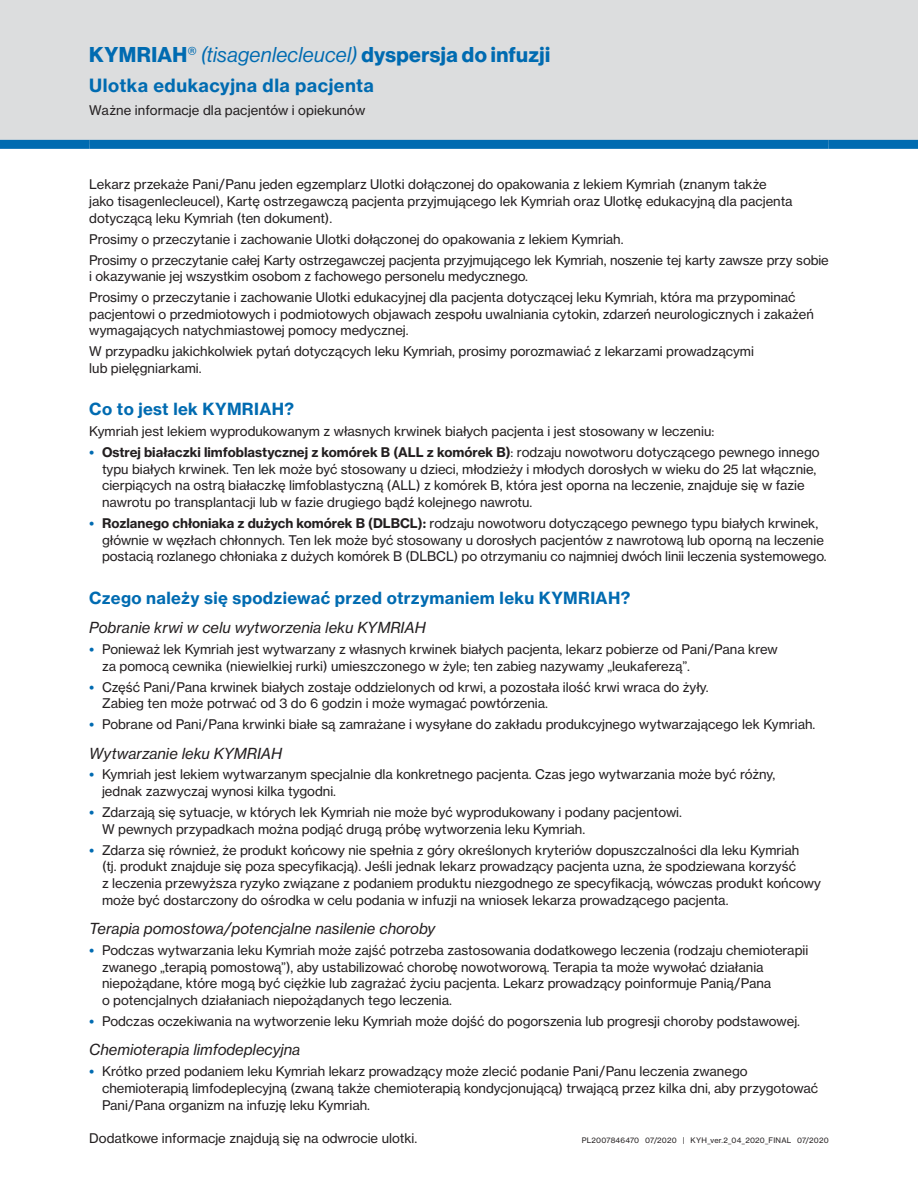
<style>
.page{position:relative;width:918px;height:1188px;background:#fff}
.page>*{position:absolute;margin:0;border:0;box-sizing:border-box;transform-origin:0 0}
.t1{font:700 21px "Volta Modern Display 75";letter-spacing:.02em;color:#006bb1}
.t2{font:700 18px "Volta Modern Text 75";letter-spacing:.025em;color:#006bb1}
.t3{font:700 16.5px "Volta Modern Text 75";letter-spacing:.02em;color:#006bb1}
.t4{font:italic 15px "Volta Modern Text 56";color:#231f20}
.t5{font:13.2px/16.6px "Volta Modern Text 55 Roman";color:#231f20}
.t6{font:700 13.2px "Volta Modern Text 75";color:#231f20}
.t7{font:7.5px "Volta Modern Text 55 Roman";letter-spacing:.02em;color:#231f20}
.s1{font-family:"Volta Modern Display 55 Roman";font-weight:400;font-size:16.8px}
.s2{font-family:"Volta Modern Display 56";font-weight:400;font-style:italic}
.s3{color:#006bb1}
.s4{font-family:"Volta Modern Text 55 Roman";font-weight:400}
.s5{font-family:"Volta Modern Text 75";font-weight:700;color:#006bb1}
.s6{font-family:"Volta Modern Text 75";font-weight:700}
</style>
<div class="page">
<div style="left:0;top:0;width:918px;height:140px;background:#dcddde"></div>
<div style="left:0;top:140px;width:89px;height:9px;background:#006bb1"></div>
<div style="left:89px;top:140px;width:740px;height:9px;background:#006bb1"></div>
<div style="left:829px;top:140px;width:89px;height:9px;background:#006bb1"></div>
<h1 class="t1" style="left:89px;top:47px;width:462px">KYMRIAH<span class="s1">®</span> <span class="s2">(tisagenlecleucel)</span> dyspersja do infuzji</h1>
<h2 class="t2" style="left:89px;top:77px;width:286px">Ulotka edukacyjna dla pacjenta</h2>
<p class="t5" style="left:89px;top:102px;width:277px">Ważne informacje dla pacjentów i opiekunów</p>
<p class="t5" style="left:89px;top:177px;width:705px">Lekarz przekaże Pani / Panu jeden egzemplarz Ulotki dołączonej do opakowania z lekiem Kymriah (znanym także jako tisagenlecleucel), Kartę ostrzegawczą pacjenta przyjmującego lek Kymriah oraz Ulotkę edukacyjną dla pacjenta dotyczącą leku Kymriah (ten dokument).</p>
<p class="t5" style="left:89px;top:229px;width:741px;line-height:21px">Prosimy o przeczytanie i zachowanie Ulotki dołączonej do opakowania z lekiem Kymriah.<br>Prosimy o przeczytanie całej Karty ostrzegawczej pacjenta przyjmującego lek Kymriah, noszenie tej karty zawsze przy sobie</p>
<p class="t5" style="left:89px;top:267px;width:708px;line-height:21px">i okazywanie jej wszystkim osobom z fachowego personelu medycznego.<br>Prosimy o przeczytanie i zachowanie Ulotki edukacyjnej dla pacjenta dotyczącej leku Kymriah, która ma przypominać</p>
<p class="t5" style="left:89px;top:307px;width:726px">pacjentowi o przedmiotowych i podmiotowych objawach zespołu uwalniania cytokin, zdarzeń neurologicznych i zakażeń wymagających natychmiastowej pomocy medycznej.</p>
<p class="t5" style="left:89px;top:344px;width:666px">W przypadku jakichkolwiek pytań dotyczących leku Kymriah, prosimy porozmawiać z lekarzami prowadzącymi lub pielęgniarkami.</p>
<p class="t3" style="left:89px;top:402px;width:206px">Co to jest lek KYMRIAH?</p>
<p class="t5" style="left:89px;top:424px;width:627px">Kymriah jest lekiem wyprodukowanym z własnych krwinek białych pacjenta i jest stosowany w leczeniu:</p>
<p class="t6" style="left:89px;top:446px;width:732px"><span class="s3">•</span> Ostrej białaczki limfoblastycznej z komórek B (ALL z komórek B)<span class="s4">: rodzaju nowotworu dotyczącego pewnego innego</span></p>
<p class="t5" style="left:102px;top:462px;width:716px">typu białych krwinek. Ten lek może być stosowany u dzieci, młodzieży i młodych dorosłych w wieku do 25 lat włącznie, cierpiących na ostrą białaczkę limfoblastyczną (ALL) z komórek B, która jest oporna na leczenie, znajduje się w fazie nawrotu po transplantacji lub w fazie drugiego bądź kolejnego nawrotu.</p>
<p class="t5" style="left:102px;top:516px;width:726px;text-indent:-13px"><span class="s5">•</span> <span class="s6">Rozlanego chłoniaka z dużych komórek B (DLBCL):</span> rodzaju nowotworu dotyczącego pewnego typu białych krwinek, głównie w węzłach chłonnych. Ten lek może być stosowany u dorosłych pacjentów z nawrotową lub oporną na leczenie postacią rozlanego chłoniaka z dużych komórek B (DLBCL) po otrzymaniu co najmniej dwóch linii leczenia systemowego.</p>
<p class="t3" style="left:89px;top:590px;width:543px">Czego należy się spodziewać przed otrzymaniem leku KYMRIAH?</p>
<p class="t4" style="left:89px;top:621px;width:338px">Pobranie krwi w celu wytworzenia leku KYMRIAH</p>
<p class="t5" style="left:102px;top:642px;width:677px;text-indent:-13px"><span class="s5">•</span> Ponieważ lek Kymriah jest wytwarzany z własnych krwinek białych pacjenta, lekarz pobierze od Pani / Pana krew za pomocą cewnika (niewielkiej rurki) umieszczonego w żyle; ten zabieg nazywamy „leukaferezą”.</p>
<p class="t5" style="left:102px;top:679px;width:608px;text-indent:-13px"><span class="s5">•</span> Część Pani / Pana krwinek białych zostaje oddzielonych od krwi, a pozostała ilość krwi wraca do żyły.<br>Zabieg ten może potrwać od 3 do 6 godzin i może wymagać powtórzenia.</p>
<p class="t5" style="left:89px;top:717px;width:728px"><span class="s5">•</span> Pobrane od Pani / Pana krwinki białe są zamrażane i wysyłane do zakładu produkcyjnego wytwarzającego lek Kymriah.</p>
<p class="t4" style="left:89px;top:746px;width:195px">Wytwarzanie leku KYMRIAH</p>
<p class="t5" style="left:102px;top:767px;width:675px;text-indent:-13px"><span class="s5">•</span> Kymriah jest lekiem wytwarzanym specjalnie dla konkretnego pacjenta. Czas jego wytwarzania może być różny, jednak zazwyczaj wynosi kilka tygodni.</p>
<p class="t5" style="left:102px;top:805px;width:581px;text-indent:-13px"><span class="s5">•</span> Zdarzają się sytuacje, w których lek Kymriah nie może być wyprodukowany i podany pacjentowi.<br>W pewnych przypadkach można podjąć drugą próbę wytworzenia leku Kymriah.</p>
<p class="t5" style="left:102px;top:842px;width:721px;text-indent:-13px"><span class="s5">•</span> Zdarza się również, że produkt końcowy nie spełnia z góry określonych kryteriów dopuszczalności dla leku Kymriah<br>(tj. produkt znajduje się poza specyfikacją). Jeśli jednak lekarz prowadzący pacjenta uzna, że spodziewana korzyść<br>z leczenia przewyższa ryzyko związane z podaniem produktu niezgodnego ze specyfikacją, wówczas produkt końcowy może być dostarczony do ośrodka w celu podania w infuzji na wniosek lekarza prowadzącego pacjenta.</p>
<p class="t4" style="left:89px;top:922px;width:348px">Terapia pomostowa / potencjalne nasilenie choroby</p>
<p class="t5" style="left:102px;top:943px;width:708px;text-indent:-13px"><span class="s5">•</span> Podczas wytwarzania leku Kymriah może zajść potrzeba zastosowania dodatkowego leczenia (rodzaju chemioterapii zwanego „terapią pomostową”), aby ustabilizować chorobę nowotworową. Terapia ta może wywołać działania niepożądane, które mogą być ciężkie lub zagrażać życiu pacjenta. Lekarz prowadzący poinformuje Panią / Pana<br>o potencjalnych działaniach niepożądanych tego leczenia.</p>
<p class="t5" style="left:89px;top:1014px;width:712px"><span class="s5">•</span> Podczas oczekiwania na wytworzenie leku Kymriah może dojść do pogorszenia lub progresji choroby podstawowej.</p>
<p class="t4" style="left:89px;top:1043px;width:213px">Chemioterapia limfodeplecyjna</p>
<p class="t5" style="left:102px;top:1064px;width:718px;text-indent:-13px"><span class="s5">•</span> Krótko przed podaniem leku Kymriah lekarz prowadzący może zlecić podanie Pani / Panu leczenia zwanego chemioterapią limfodeplecyjną (zwaną także chemioterapią kondycjonującą) trwającą przez kilka dni, aby przygotować<br>Pani / Pana organizm na infuzję leku Kymriah.</p>
<p class="t5" style="left:89px;top:1131px;width:329px">Dodatkowe informacje znajdują się na odwrocie ulotki.</p>
<p class="t7" style="left:582px;top:1137px;width:248px">PL2007846470 07/2020 | KYH_ver.2_04_2020_FINAL 07/2020</p>
</div>
